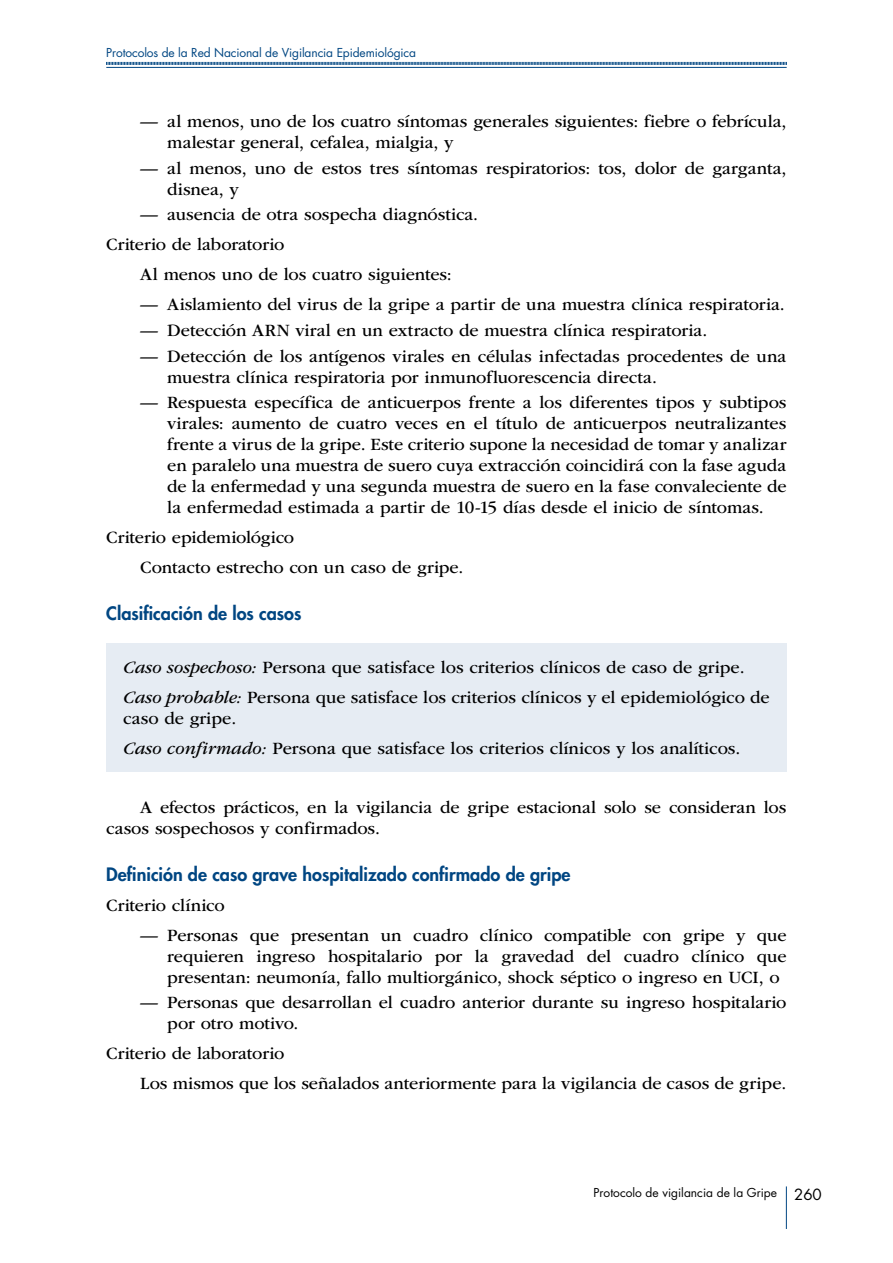
<style>
.page{position:relative;width:893px;height:1263px;background:#fff}
.page>*{position:absolute;margin:0;border:0;box-sizing:border-box;transform-origin:0 0}
.GENERAL-VINETA-NIVEL{font:18px/21px "ITC Garamond Std";color:#000}
.GENERAL-PARRAFO-1{font:18px/21px "ITC Garamond Std";letter-spacing:-.005em;color:#000}
.GENERAL-NIVEL-3{font:800 18px "Futura Std";color:#004682}
.GENERAL-PARRAFO-2-AN{font:18px "ITC Garamond Std";letter-spacing:-.01em;color:#000}
.GENERAL-PARRAFO-2{font:18px "ITC Garamond Std";letter-spacing:-.005em;color:#000}
.t1{font:12px "Futura Std";letter-spacing:-.01em;color:#004682}
.t2{font:12px "Futura Std";color:#000}
.s1{font-style:italic}
.s2{font-size:15px}
</style>
<div class="page">
<hr style="left:786px;top:1186px;width:1px;height:43px;background:#004682">
<svg style="left:106px;top:61px;width:681px;height:4px"></svg>
<hr style="left:106px;top:67px;width:681px;height:1px;background:#004682">
<div style="left:106px;top:643px;width:681px;height:129px;background:#e6ecf3"></div>
<p class="t1" style="left:106px;top:45px;width:311px">Protocolos de la Red Nacional de Vigilancia Epidemiológica</p>
<p class="GENERAL-VINETA-NIVEL" style="left:167px;top:111px;width:621px;text-indent:-27px">— al menos, uno de los cuatro síntomas generales siguientes: fiebre o febrícula, malestar general, cefalea, mialgia, y</p>
<p class="GENERAL-VINETA-NIVEL" style="left:167px;top:158px;width:621px;text-indent:-27px">— al menos, uno de estos tres síntomas respiratorios: tos, dolor de garganta, disnea, y</p>
<p class="GENERAL-VINETA-NIVEL" style="left:140px;top:204px;width:339px">— ausencia de otra sospecha diagnóstica.</p>
<p class="GENERAL-PARRAFO-2-AN" style="left:106px;top:235px;width:180px">Criterio de laboratorio</p>
<p class="GENERAL-PARRAFO-1" style="left:140px;top:264px;width:313px">Al menos uno de los cuatro siguientes:</p>
<p class="GENERAL-VINETA-NIVEL" style="left:140px;top:294px;width:646px">— Aislamiento del virus de la gripe a partir de una muestra clínica respiratoria.</p>
<p class="GENERAL-VINETA-NIVEL" style="left:140px;top:320px;width:568px">— Detección ARN viral en un extracto de muestra clínica respiratoria.</p>
<p class="GENERAL-VINETA-NIVEL" style="left:167px;top:345px;width:621px;text-indent:-27px">— Detección de los antígenos virales en células infectadas procedentes de una muestra clínica respiratoria por inmunofluorescencia directa.</p>
<p class="GENERAL-VINETA-NIVEL" style="left:167px;top:392px;width:621px;text-align:justify;text-indent:-27px">— Respuesta específica de anticuerpos frente a los diferentes tipos y subtipos virales: aumento de cuatro veces en el título de anticuerpos neutralizantes frente a virus de la gripe. Este criterio supone la necesidad de tomar y analizar en paralelo una muestra de suero cuya extracción coincidirá con la fase aguda de la enfermedad y una segunda muestra de suero en la fase convaleciente de la enfermedad estimada a partir de 10-15 días desde el inicio de síntomas.</p>
<p class="GENERAL-PARRAFO-2-AN" style="left:106px;top:527px;width:189px">Criterio epidemiológico</p>
<p class="GENERAL-PARRAFO-1" style="left:140px;top:557px;width:325px">Contacto estrecho con un caso de gripe.</p>
<p class="GENERAL-NIVEL-3" style="left:106px;top:602px;width:197px">Clasificación de los casos</p>
<p class="GENERAL-VINETA-NIVEL" style="left:123px;top:652px;width:648px;line-height:30px"><span class="s1">Caso sospechoso:</span> Persona que satisface los criterios clínicos de caso de gripe.<br><span class="s1">Caso probable:</span> Persona que satisface los criterios clínicos y el epidemiológico de</p>
<p class="GENERAL-VINETA-NIVEL" style="left:123px;top:703px;width:619px;line-height:30px">caso de gripe.<br><span class="s1">Caso confirmado:</span> Persona que satisface los criterios clínicos y los analíticos.</p>
<p class="GENERAL-PARRAFO-1" style="left:106px;top:797px;width:682px;text-indent:34px">A efectos prácticos, en la vigilancia de gripe estacional solo se consideran los casos sospechosos y confirmados.</p>
<p class="GENERAL-NIVEL-3" style="left:106px;top:863px;width:466px">Definición de caso grave hospitalizado confirmado de gripe</p>
<p class="GENERAL-PARRAFO-2" style="left:106px;top:895px;width:120px">Criterio clínico</p>
<p class="GENERAL-VINETA-NIVEL" style="left:167px;top:925px;width:621px;text-align:justify;text-indent:-27px">— Personas que presentan un cuadro clínico compatible con gripe y que requieren ingreso hospitalario por la gravedad del cuadro clínico que presentan: neumonía, fallo multiorgánico, shock séptico o ingreso en UCI, o</p>
<p class="GENERAL-VINETA-NIVEL" style="left:167px;top:992px;width:621px;text-indent:-27px">— Personas que desarrollan el cuadro anterior durante su ingreso hospitalario por otro motivo.</p>
<p class="GENERAL-PARRAFO-2-AN" style="left:106px;top:1044px;width:180px">Criterio de laboratorio</p>
<p class="GENERAL-PARRAFO-1" style="left:140px;top:1073px;width:648px">Los mismos que los señalados anteriormente para la vigilancia de casos de gripe.</p>
<p class="t2" style="left:594px;top:1185px;width:230px">Protocolo de vigilancia de la Gripe <span class="s2">260</span></p>
</div>
